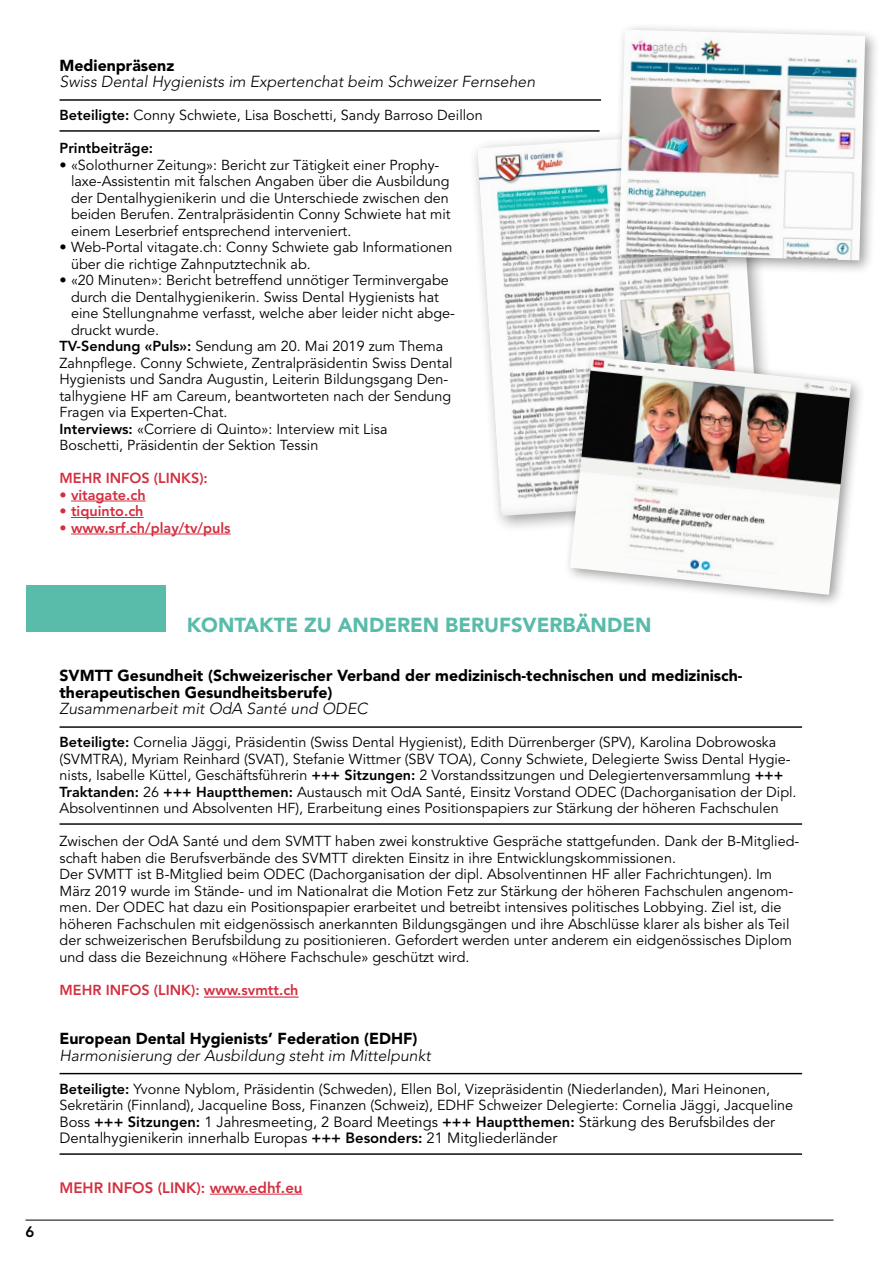
<style>
.page{position:relative;width:893px;height:1263px;background:#fff}
.page>*{position:absolute;margin:0;border:0;box-sizing:border-box;transform-origin:0 0}
.t1{font:900 20.1px "Avenir";color:#59bbaa}
.t2{font:900 15.9px/16.5px "Avenir";color:#000}
.t3{font:italic 300 15.9px "Avenir";color:#000}
.t4{font:800 15px "Avenir";color:#d32e3f}
.t5{font:800 15px "Avenir";color:#000}
.t6{font:14.85px "Avenir";color:#000}
.t7{font:14.7px "Avenir";color:#000}
.t8{font:14.4px/16.5px "Avenir";color:#000}
.t9{font:800 14.4px "Avenir";color:#d32e3f}
.t10{font:800 14.4px "Avenir";color:#000}
.s1{font-weight:800}
</style>
<div class="page">
<hr style="left:26px;top:1220px;width:807px;height:1px;background:#000">
<div style="left:468px;top:122px;width:312px;height:412px;background:#000;opacity:.4"></div>
<img style="left:477px;top:131px;width:285px;height:385px">
<hr style="left:60px;top:99px;width:541px;height:2px;background:#000">
<hr style="left:60px;top:130px;width:540px;height:2px;background:#000">
<hr style="left:71px;top:501px;width:75px;height:1px;background:#d32e3f">
<hr style="left:71px;top:517px;width:73px;height:1px;background:#d32e3f">
<hr style="left:71px;top:534px;width:160px;height:1px;background:#d32e3f">
<hr style="left:60px;top:726px;width:742px;height:2px;background:#000">
<hr style="left:60px;top:823px;width:742px;height:2px;background:#000">
<hr style="left:60px;top:1073px;width:742px;height:1px;background:#000">
<hr style="left:60px;top:1153px;width:742px;height:2px;background:#000">
<hr style="left:210px;top:1194px;width:93px;height:1px;background:#d32e3f">
<hr style="left:204px;top:997px;width:95px;height:1px;background:#d32e3f">
<div style="left:563px;top:349px;width:302px;height:260px;background:#000;opacity:.4"></div>
<img style="left:570px;top:356px;width:281px;height:239px">
<div style="left:612px;top:22px;width:268px;height:253px;background:#000;opacity:.4"></div>
<img style="left:619px;top:30px;width:246px;height:230px">
<div style="left:26px;top:585px;width:139px;height:47px;background:#59bbaa"></div>
<p class="t2" style="left:60px;top:57px;width:116px">Medienpräsenz</p>
<p class="t3" style="left:60px;top:72px;width:477px">Swiss Dental Hygienists im Expertenchat beim Schweizer Fernsehen</p>
<p class="t8" style="left:60px;top:107px;width:425px"><span class="s1">Beteiligte:</span> Conny Schwiete, Lisa Boschetti, Sandy Barroso Deillon</p>
<p class="t10" style="left:60px;top:139px;width:95px">Printbeiträge:</p>
<p class="t8" style="left:71px;top:157px;width:381px;text-indent:-11px"><span class="s1">•</span> «Solothurner Zeitung»: Bericht zur Tätigkeit einer Prophy&shy;laxe-Assistentin mit falschen Angaben über die Ausbildung der Dentalhygienikerin und die Unterschiede zwischen den beiden Berufen. Zentralpräsidentin Conny Schwiete hat mit einem Leserbrief entsprechend interveniert.</p>
<p class="t8" style="left:71px;top:239px;width:383px;text-indent:-11px"><span class="s1">•</span> Web-Portal vitagate.ch: Conny Schwiete gab Informationen über die richtige Zahnputztechnik ab.</p>
<p class="t8" style="left:60px;top:272px;width:391px"><span class="s1">•</span> «20 Minuten»: Bericht betreffend unnötiger Terminvergabe</p>
<p class="t8" style="left:71px;top:289px;width:369px">durch die Dentalhygienikerin. Swiss Dental Hygienists hat</p>
<p class="t8" style="left:71px;top:305px;width:385px">eine Stellungnahme verfasst, welche aber leider nicht abge-</p>
<p class="t8" style="left:71px;top:322px;width:90px">druckt wurde.</p>
<p class="t8" style="left:60px;top:338px;width:385px"><span class="s1">TV-Sendung «Puls»:</span> Sendung am 20. Mai 2019 zum Thema</p>
<p class="t8" style="left:60px;top:355px;width:395px">Zahnpflege. Conny Schwiete, Zentralpräsidentin Swiss Dental</p>
<p class="t8" style="left:60px;top:371px;width:390px">Hygienists und Sandra Augustin, Leiterin Bildungsgang Den-</p>
<p class="t8" style="left:60px;top:388px;width:393px">talhygiene HF am Careum, beantworteten nach der Sendung</p>
<p class="t8" style="left:60px;top:404px;width:170px">Fragen via Experten-Chat.</p>
<p class="t8" style="left:60px;top:421px;width:329px"><span class="s1">Interviews:</span> «Corriere di Quinto»: Interview mit Lisa</p>
<p class="t8" style="left:60px;top:437px;width:260px">Boschetti, Präsidentin der Sektion Tessin</p>
<p class="t9" style="left:60px;top:469px;width:150px">MEHR INFOS (LINKS):</p>
<p class="t9" style="left:60px;top:486px;width:88px">• vitagate.ch</p>
<p class="t9" style="left:60px;top:502px;width:86px">• tiquinto.ch</p>
<p class="t9" style="left:60px;top:519px;width:173px">• www.srf.ch/play/tv/puls</p>
<p class="t5" style="left:26px;top:1223px;width:10px">6</p>
<h1 class="t1" style="left:187px;top:612px;width:466px">KONTAKTE ZU ANDEREN BERUFSVERBÄNDEN</h1>
<p class="t2" style="left:60px;top:667px;width:685px">SVMTT Gesundheit (Schweizerischer Verband der medizinisch-technischen und medizinisch&shy;therapeutischen Gesundheitsberufe)</p>
<p class="t3" style="left:60px;top:699px;width:310px">Zusammenarbeit mit OdA Santé und ODEC</p>
<p class="t8" style="left:60px;top:734px;width:739px"><span class="s1">Beteiligte:</span> Cornelia Jäggi, Präsidentin (Swiss Dental Hygienist), Edith Dürrenberger (SPV), Karolina Dobrowoska (SVMTRA), Myriam Reinhard (SVAT), Stefanie Wittmer (SBV TOA), Conny Schwiete, Delegierte Swiss Dental Hygie&shy;nists, Isabelle Küttel, Geschäftsführerin <span class="s1">+++ Sitzungen:</span> 2 Vorstandssitzungen und Delegiertenversammlung <span class="s1">+++ Traktanden:</span> 26 <span class="s1">+++ Hauptthemen:</span> Austausch mit OdA Santé, Einsitz Vorstand ODEC (Dachorganisation der Dipl.<br>Absolventinnen und Absolventen HF), Erarbeitung eines Positionspapiers zur Stärkung der höheren Fachschulen</p>
<p class="t8" style="left:60px;top:833px;width:741px">Zwischen der OdA Santé und dem SVMTT haben zwei konstruktive Gespräche stattgefunden. Dank der B-Mitglied&shy;schaft haben die Berufsverbände des SVMTT direkten Einsitz in ihre Entwicklungskommissionen.<br>Der SVMTT ist B-Mitglied beim ODEC (Dachorganisation der dipl. Absolventinnen HF aller Fachrichtungen). Im März 2019 wurde im Stände- und im Nationalrat die Motion Fetz zur Stärkung der höheren Fachschulen angenom&shy;men. Der ODEC hat dazu ein Positionspapier erarbeitet und betreibt intensives politisches Lobbying. Ziel ist, die höheren Fachschulen mit eidgenössisch anerkannten Bildungsgängen und ihre Abschlüsse klarer als bisher als Teil der schweizerischen Berufsbildung zu positionieren. Gefordert werden unter anderem ein eidgenössisches Diplom und dass die Bezeichnung «Höhere Fachschule» geschützt wird.</p>
<p class="t9" style="left:60px;top:981px;width:241px">MEHR INFOS (LINK): www.svmtt.ch</p>
<p class="t2" style="left:60px;top:1030px;width:360px">European Dental Hygienists’ Federation (EDHF)</p>
<p class="t3" style="left:60px;top:1046px;width:373px">Harmonisierung der Ausbildung steht im Mittelpunkt</p>
<p class="t8" style="left:60px;top:1081px;width:735px"><span class="s1">Beteiligte:</span> Yvonne Nyblom, Präsidentin (Schweden), Ellen Bol, Vizepräsidentin (Niederlanden), Mari Heinonen,<br>Sekretärin (Finnland), Jacqueline Boss, Finanzen (Schweiz), EDHF Schweizer Delegierte: Cornelia Jäggi, Jacqueline</p>
<p class="t7" style="left:60px;top:1113px;width:717px">Boss <span class="s1">+++ Sitzungen:</span> 1 Jahresmeeting, 2 Board Meetings <span class="s1">+++ Hauptthemen:</span> Stärkung des Berufsbildes der</p>
<p class="t6" style="left:60px;top:1129px;width:499px">Dentalhygienikerin innerhalb Europas <span class="s1">+++ Besonders:</span> 21 Mitgliederländer</p>
<p class="t4" style="left:60px;top:1178px;width:245px">MEHR INFOS (LINK): www.edhf.eu</p>
</div>
